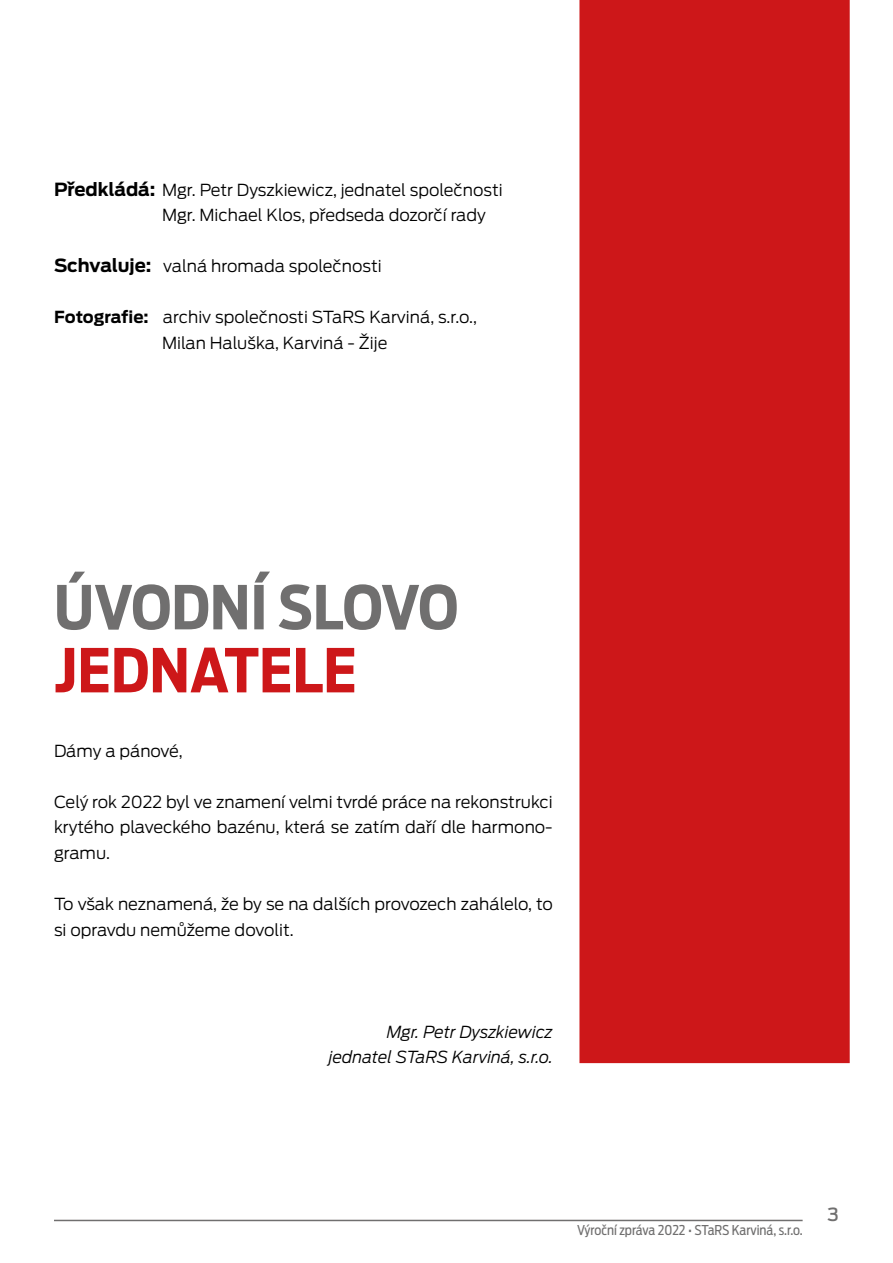
<style>
.page{position:relative;width:893px;height:1263px;background:#fff}
.page>*{position:absolute;margin:0;border:0;box-sizing:border-box;transform-origin:0 0}
.t1{font:700 60px "Ford Antenna Cond";color:#706f6f}
.t2{font:700 60px "Ford Antenna Cond";color:#cd1719}
.t3{font:500 18px "Ford Antenna";color:#706f6f}
.t4{font:300 16.5px/25.5px "Ford Antenna";color:#000}
.t5{font:italic 300 16.5px/25.5px "Ford Antenna";color:#000;text-align:right}
.t6{font:13.5px "Ford Antenna Cond";color:#706f6f}
.s1{font-weight:700;font-size:18px}
.s2{font-weight:700}
</style>
<div class="page">
<hr style="left:54px;top:1220px;width:749px;height:1px;background:#706f6f">
<div style="left:579px;top:0;width:271px;height:1063px;background:#cd1719"></div>
<p class="t4" style="left:162px;top:175px;width:342px;text-indent:-108px"><span class="s1">Předkládá:</span> Mgr. Petr Dyszkiewicz, jednatel společnosti<br>Mgr. Michael Klos, předseda dozorčí rady</p>
<p class="t4" style="left:54px;top:251px;width:329px"><span class="s1">Schvaluje:</span> valná hromada společnosti</p>
<p class="t4" style="left:162px;top:302px;width:317px;text-indent:-108px"><span class="s2">Fotografie:</span> archiv společnosti STaRS Karviná, s.r.o.,<br>Milan Haluška, Karviná - Žije</p>
<h1 class="t1" style="left:54px;top:554px;width:406px">ÚVODNÍ SLOVO</h1>
<h1 class="t2" style="left:54px;top:617px;width:304px">JEDNATELE</h1>
<p class="t4" style="left:54px;top:736px;width:130px">Dámy a pánové,</p>
<p class="t4" style="left:54px;top:787px;width:500px;text-align:justify">Celý rok 2022 byl ve znamení velmi tvrdé práce na rekonstrukci krytého plaveckého bazénu, která se zatím daří dle harmono&shy;gramu.</p>
<p class="t4" style="left:54px;top:889px;width:500px">To však neznamená, že by se na dalších provozech zahálelo, to si opravdu nemůžeme dovolit.</p>
<p class="t5" style="left:329px;top:1017px;width:226px">Mgr. Petr Dyszkiewicz jednatel STaRS Karviná, s.r.o.</p>
<p class="t6" style="left:577px;top:1218px;width:227px">Výroční zpráva 2022 • STaRS Karviná, s.r.o.</p>
<p class="t3" style="left:828px;top:1199px;width:13px">3</p>
</div>
